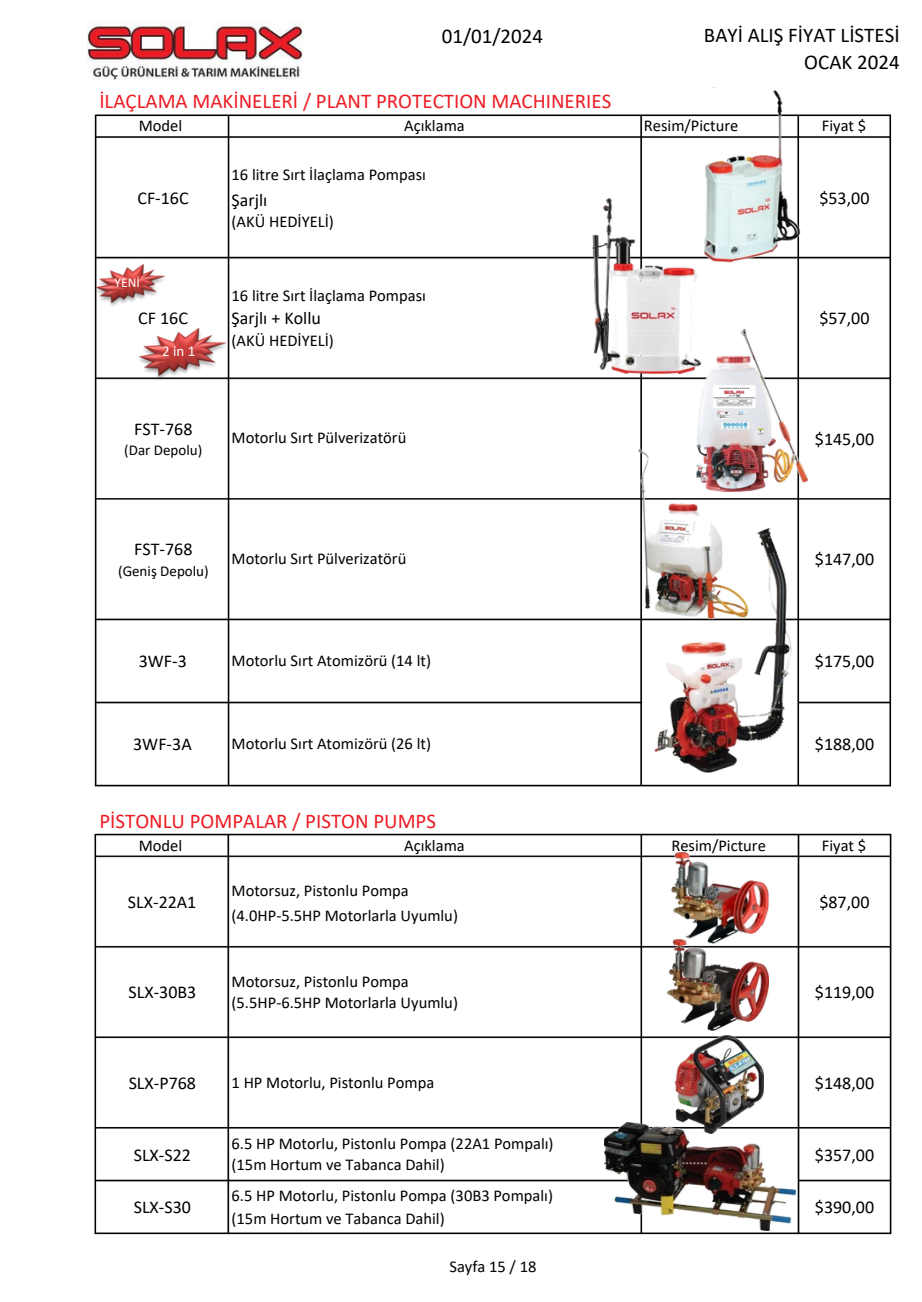
<style>
.page{position:relative;width:922px;height:1302px;background:#fff}
.page>*{position:absolute;margin:0;border:0;box-sizing:border-box;transform-origin:0 0}
.t1{font:21px "Calibri";color:#ed1c24}
.t2{font:21px/27px "Calibri";color:#000;text-align:right}
.t3{font:18px "Calibri";color:#000}
.t4{font:16.5px/21.3px "Calibri";color:#000}
.t5{font:15px "Calibri";color:#000}
.t6{font:15px "Calibri";color:#fff}
.t7{font:13.5px "Calibri";color:#fff}
</style>
<div class="page">
<img style="left:88px;top:22px;width:214px;height:57px">
<img style="left:94px;top:114px;width:798px;height:673px">
<img style="left:94px;top:833px;width:798px;height:402px">
<img style="left:644px;top:519px;width:157px;height:263px">
<img style="left:691px;top:90px;width:114px;height:176px">
<img style="left:629px;top:441px;width:128px;height:186px">
<img style="left:675px;top:1035px;width:88px;height:88px">
<img style="left:604px;top:1123px;width:191px;height:108px">
<img style="left:667px;top:852px;width:101px;height:178px">
<img style="left:696px;top:330px;width:111px;height:162px">
<img style="left:95px;top:262px;width:75px;height:48px">
<img style="left:592px;top:198px;width:108px;height:176px">
<img style="left:133px;top:326px;width:98px;height:57px">
<h2 class="t2" style="left:441px;top:24px;width:103px">01/01/2024</h2>
<h1 class="t1" style="left:99px;top:92px;width:513px">İLAÇLAMA MAKİNELERİ / PLANT PROTECTION MACHINERIES</h1>
<p class="t4" style="left:139px;top:117px;width:45px">Model</p>
<h3 class="t3" style="left:137px;top:190px;width:53px">CF-16C</h3>
<h4 class="t7" style="left:114px;top:277px;width:27px">YENİ</h4>
<h3 class="t3" style="left:138px;top:311px;width:51px">CF 16C</h3>
<h4 class="t6" style="left:162px;top:345px;width:35px">2in1</h4>
<h4 class="t3" style="left:134px;top:421px;width:60px">FST-768</h4>
<h4 class="t5" style="left:124px;top:444px;width:80px">(Dar Depolu)</h4>
<p class="t4" style="left:404px;top:116px;width:62px">Açıklama</p>
<h4 class="t4" style="left:231px;top:165px;width:196px">16 litre Sırt İlaçlama Pompası</h4>
<h4 class="t3" style="left:231px;top:192px;width:37px">Şarjlı</h4>
<h4 class="t4" style="left:231px;top:212px;width:104px">(AKÜ HEDİYELİ)</h4>
<h3 class="t4" style="left:231px;top:286px;width:196px">16 litre Sırt İlaçlama Pompası</h3>
<h3 class="t3" style="left:231px;top:310px;width:91px">Şarjlı + Kollu</h3>
<h3 class="t4" style="left:231px;top:331px;width:104px">(AKÜ HEDİYELİ)</h3>
<p class="t4" style="left:231px;top:429px;width:176px">Motorlu Sırt Pülverizatörü</p>
<p class="t3" style="left:134px;top:542px;width:60px">FST-768</p>
<p class="t5" style="left:118px;top:564px;width:92px">(Geniş Depolu)</p>
<h4 class="t4" style="left:231px;top:549px;width:176px">Motorlu Sırt Pülverizatörü</h4>
<h4 class="t3" style="left:139px;top:653px;width:50px">3WF-3</h4>
<h4 class="t3" style="left:133px;top:736px;width:60px">3WF-3A</h4>
<p class="t4" style="left:231px;top:651px;width:201px">Motorlu Sırt Atomizörü (14 lt)</p>
<h5 class="t4" style="left:231px;top:734px;width:201px">Motorlu Sırt Atomizörü (26 lt)</h5>
<p class="t1" style="left:99px;top:812px;width:338px">PİSTONLU POMPALAR / PISTON PUMPS</p>
<h1 class="t4" style="left:139px;top:836px;width:45px">Model</h1>
<h4 class="t3" style="left:128px;top:894px;width:70px">SLX-22A1</h4>
<h4 class="t3" style="left:128px;top:985px;width:69px">SLX-30B3</h4>
<h4 class="t3" style="left:129px;top:1075px;width:69px">SLX-P768</h4>
<p class="t3" style="left:134px;top:1147px;width:59px">SLX-S22</p>
<p class="t3" style="left:134px;top:1200px;width:59px">SLX-S30</p>
<h4 class="t4" style="left:404px;top:836px;width:62px">Açıklama</h4>
<h4 class="t4" style="left:231px;top:879px;width:228px;line-height:24.8px">Motorsuz, Pistonlu Pompa (4.0HP-5.5HP Motorlarla Uyumlu)</h4>
<p class="t4" style="left:231px;top:972px;width:228px">Motorsuz, Pistonlu Pompa (5.5HP-6.5HP Motorlarla Uyumlu)</p>
<h3 class="t4" style="left:231px;top:1073px;width:204px">1 HP Motorlu, Pistonlu Pompa</h3>
<p class="t4" style="left:231px;top:1134px;width:323px">6.5 HP Motorlu, Pistonlu Pompa (22A1 Pompalı) (15m Hortum ve Tabanca Dahil)</p>
<p class="t4" style="left:231px;top:1184px;width:323px;line-height:23.7px">6.5 HP Motorlu, Pistonlu Pompa (30B3 Pompalı) (15m Hortum ve Tabanca Dahil)</p>
<p class="t4" style="left:449px;top:1257px;width:88px">Sayfa 15 / 18</p>
<p class="t2" style="left:703px;top:23px;width:197px">BAYİ ALIŞ FİYAT LİSTESİ<br>OCAK 2024</p>
<h4 class="t4" style="left:643px;top:117px;width:96px">Resim/Picture</h4>
<p class="t4" style="left:671px;top:836px;width:96px">Resim/Picture</p>
<p class="t4" style="left:821px;top:117px;width:46px">Fiyat $</p>
<h4 class="t3" style="left:819px;top:190px;width:52px">$53,00</h4>
<h4 class="t3" style="left:819px;top:311px;width:52px">$57,00</h4>
<h1 class="t3" style="left:814px;top:431px;width:61px">$145,00</h1>
<p class="t3" style="left:814px;top:552px;width:61px">$147,00</p>
<h4 class="t3" style="left:814px;top:653px;width:61px">$175,00</h4>
<h3 class="t3" style="left:814px;top:736px;width:61px">$188,00</h3>
<h4 class="t4" style="left:821px;top:836px;width:46px">Fiyat $</h4>
<h4 class="t3" style="left:819px;top:894px;width:52px">$87,00</h4>
<h3 class="t3" style="left:814px;top:985px;width:61px">$119,00</h3>
<h3 class="t3" style="left:814px;top:1075px;width:61px">$148,00</h3>
<h3 class="t3" style="left:814px;top:1147px;width:61px">$357,00</h3>
<h3 class="t3" style="left:814px;top:1200px;width:61px">$390,00</h3>
</div>
